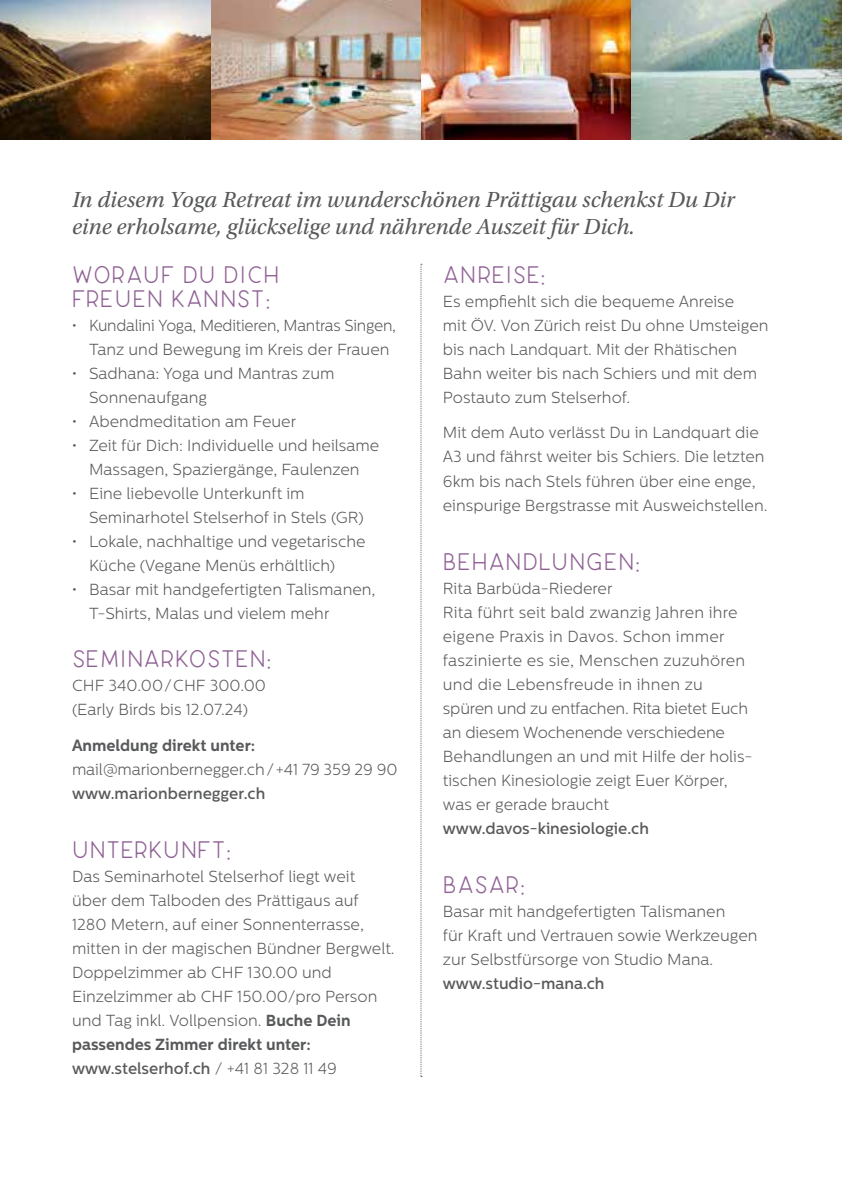
<style>
.page{position:relative;width:842px;height:1191px;background:#fff}
.page>*{position:absolute;margin:0;border:0;box-sizing:border-box;transform-origin:0 0}
.t1{font:24px/24px "CAROSE Light";letter-spacing:.01em;color:#906195}
.t2{font:24px "CAROSE Light";letter-spacing:.03em;color:#906195}
.t3{font:italic 23px/27.6px "Utopia Std";color:#58595b}
.t4{font:300 16px/24px "Centrale Sans";color:#58595b}
.t5{font:500 16px "Centrale Sans";color:#58595b}
.t6{font:700 16px "Centrale Sans";color:#58595b}
.s1{font-weight:700}
.s2{font-weight:500}
</style>
<div class="page">
<svg style="left:421px;top:264px;width:1px;height:813px"></svg>
<img style="left:210px;top:0;width:632px;height:140px">
<img style="left:0;top:0;width:210px;height:140px">
<h2 class="t3" style="left:72px;top:186px;width:664px">In diesem Yoga Retreat im wunderschönen Prättigau schenkst Du Dir eine erholsame, glückselige und nährende Auszeit für Dich.</h2>
<h1 class="t1" style="left:72px;top:263px;width:209px">WORAUF DU DICH<br>FREUEN KANNST:</h1>
<p class="t4" style="left:89px;top:313px;width:309px;text-indent:-17px">• Kundalini Yoga, Meditieren, Mantras Singen,<br>Tanz und Bewegung im Kreis der Frauen</p>
<p class="t4" style="left:89px;top:361px;width:247px;text-indent:-17px">• Sadhana: Yoga und Mantras zum<br>Sonnenaufgang</p>
<p class="t4" style="left:72px;top:409px;width:226px">• Abendmeditation am Feuer</p>
<p class="t4" style="left:72px;top:433px;width:309px;text-align:center">• Zeit für Dich: Individuelle und heilsame<br>Massagen, Spaziergänge, Faulenzen</p>
<p class="t4" style="left:89px;top:481px;width:276px;text-indent:-17px">• Eine liebevolle Unterkunft im<br>Seminarhotel Stelserhof in Stels (GR)</p>
<p class="t4" style="left:89px;top:529px;width:278px;text-indent:-17px">• Lokale, nachhaltige und vegetarische<br>Küche (Vegane Menüs erhältlich)</p>
<p class="t4" style="left:89px;top:577px;width:288px;text-indent:-17px">• Basar mit handgefertigten Talismanen,<br>T-Shirts, Malas und vielem mehr</p>
<h1 class="t1" style="left:72px;top:647px;width:201px">SEMINARKOSTEN:</h1>
<p class="t4" style="left:72px;top:673px;width:195px">CHF 340.00/CHF 300.00 (Early Birds bis 12.07.24)</p>
<p class="t6" style="left:72px;top:735px;width:185px">Anmeldung direkt unter:</p>
<p class="t4" style="left:72px;top:757px;width:327px">mail@marionbernegger.ch/+41 79 359 29 90</p>
<p class="t5" style="left:72px;top:783px;width:195px">www.marionbernegger.ch</p>
<h1 class="t1" style="left:72px;top:837px;width:161px">UNTERKUNFT:</h1>
<p class="t4" style="left:72px;top:864px;width:324px">Das Seminarhotel Stelserhof liegt weit<br>über dem Talboden des Prättigaus auf 1280 Metern, auf einer Sonnenterrasse, mitten in der magischen Bündner Bergwelt.<br>Doppelzimmer ab CHF 130.00 und Einzelzimmer ab CHF 150.00/pro Person und Tag inkl. Vollpension. <span class="s1">Buche Dein passendes Zimmer direkt unter: </span><span class="s2">www.stelserhof.ch</span> / +41 81 328 11 49</p>
<h1 class="t1" style="left:443px;top:263px;width:105px">ANREISE:</h1>
<p class="t4" style="left:443px;top:289px;width:327px">Es empfiehlt sich die bequeme Anreise<br>mit ÖV. Von Zürich reist Du ohne Umsteigen bis nach Landquart. Mit der Rhätischen Bahn weiter bis nach Schiers und mit dem Postauto zum Stelserhof.</p>
<p class="t4" style="left:443px;top:421px;width:326px">Mit dem Auto verlässt Du in Landquart die A3 und fährst weiter bis Schiers. Die letzten 6km bis nach Stels führen über eine enge, einspurige Bergstrasse mit Ausweichstellen.</p>
<h1 class="t2" style="left:443px;top:547px;width:199px">BEHANDLUNGEN:</h1>
<p class="t4" style="left:443px;top:576px;width:311px">Rita Barbüda-Riederer<br>Rita führt seit bald zwanzig Jahren ihre eigene Praxis in Davos. Schon immer faszinierte es sie, Menschen zuzuhören und die Lebensfreude in ihnen zu spüren und zu entfachen. Rita bietet Euch an diesem Wochenende verschiedene Behandlungen an und mit Hilfe der holis&shy;tischen Kinesiologie zeigt Euer Körper, was er gerade braucht</p>
<p class="t5" style="left:443px;top:819px;width:208px">www.davos-kinesiologie.ch</p>
<h1 class="t1" style="left:443px;top:873px;width:84px">BASAR:</h1>
<p class="t4" style="left:443px;top:899px;width:316px">Basar mit handgefertigten Talismanen<br>für Kraft und Vertrauen sowie Werkzeugen zur Selbstfürsorge von Studio Mana.</p>
<p class="t5" style="left:443px;top:974px;width:163px">www.studio-mana.ch</p>
</div>
